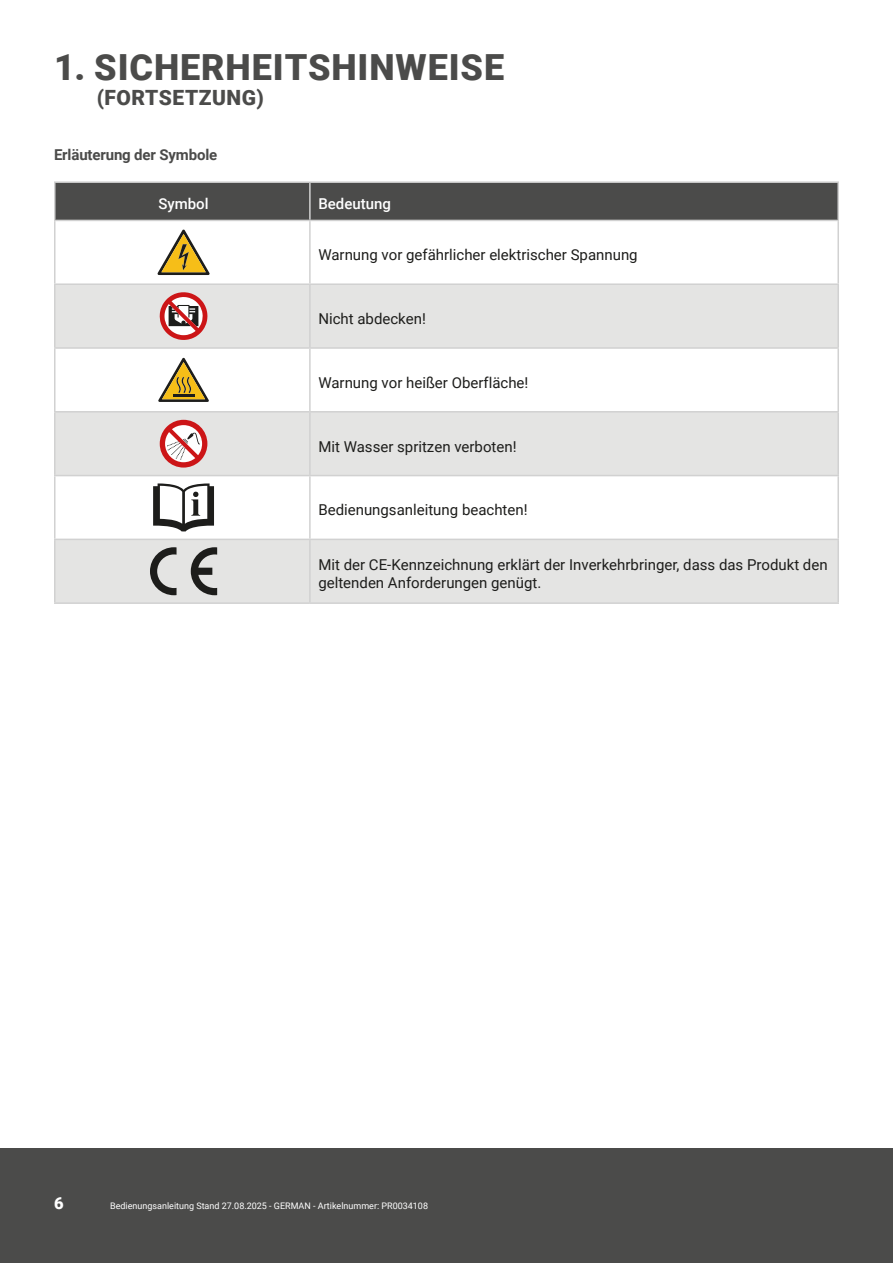
<style>
.page{position:relative;width:893px;height:1263px;background:#fff}
.page>*{position:absolute;margin:0;border:0;box-sizing:border-box;transform-origin:0 0}
.Große_Headline{font:900 36px "Roboto";letter-spacing:.025em;color:#4b4b4a}
.Große_Subheadline{font:900 21px "Roboto";letter-spacing:.025em;color:#4b4b4a}
.t1{font:900 16.5px "Roboto";color:#fff}
.Tabelleninhalt_linksbündig{font:15px/18px "Roboto";color:#1d1d1b}
.Headlines_im_Fließtext{font:700 15px "Roboto";letter-spacing:-.01em;color:#4b4b4a}
.Tabellenkopfzeilen_linksbündig{font:500 15px "Roboto";color:#fff}
.t2{font:9px "Roboto";color:#fff}
</style>
<div class="page">
<div style="left:0;top:1148px;width:893px;height:115px;background:#4b4b4a"></div>
<div style="left:56px;top:183px;width:781px;height:37px;background:#4b4b4a"></div>
<svg style="left:56px;top:285px;width:781px;height:317px;fill:#e4e4e3"></svg>
<hr style="left:54px;top:181px;width:256px;height:2px;background:#d1d1d1">
<hr style="left:54px;top:183px;width:2px;height:37px;background:#d1d1d1">
<hr style="left:310px;top:181px;width:529px;height:2px;background:#d1d1d1">
<hr style="left:837px;top:183px;width:2px;height:37px;background:#d1d1d1">
<hr style="left:54px;top:221px;width:2px;height:62px;background:#d1d1d1">
<hr style="left:837px;top:221px;width:2px;height:62px;background:#d1d1d1">
<hr style="left:54px;top:285px;width:2px;height:62px;background:#d1d1d1">
<hr style="left:837px;top:285px;width:2px;height:62px;background:#d1d1d1">
<hr style="left:54px;top:349px;width:2px;height:62px;background:#d1d1d1">
<hr style="left:837px;top:349px;width:2px;height:62px;background:#d1d1d1">
<hr style="left:54px;top:412px;width:2px;height:63px;background:#d1d1d1">
<hr style="left:837px;top:412px;width:2px;height:63px;background:#d1d1d1">
<hr style="left:54px;top:476px;width:2px;height:63px;background:#d1d1d1">
<hr style="left:837px;top:476px;width:2px;height:63px;background:#d1d1d1">
<hr style="left:54px;top:540px;width:2px;height:62px;background:#d1d1d1">
<hr style="left:837px;top:540px;width:2px;height:62px;background:#d1d1d1">
<hr style="left:309px;top:183px;width:2px;height:37px;background:#d1d1d1">
<hr style="left:54px;top:220px;width:256px;height:1px;background:#d1d1d1">
<hr style="left:310px;top:220px;width:529px;height:1px;background:#d1d1d1">
<hr style="left:309px;top:221px;width:2px;height:62px;background:#d1d1d1">
<hr style="left:54px;top:283px;width:256px;height:2px;background:#d1d1d1">
<hr style="left:310px;top:283px;width:529px;height:2px;background:#d1d1d1">
<hr style="left:309px;top:285px;width:2px;height:62px;background:#d1d1d1">
<hr style="left:54px;top:347px;width:256px;height:2px;background:#d1d1d1">
<hr style="left:310px;top:347px;width:529px;height:2px;background:#d1d1d1">
<hr style="left:309px;top:349px;width:2px;height:62px;background:#d1d1d1">
<hr style="left:54px;top:411px;width:256px;height:1px;background:#d1d1d1">
<hr style="left:310px;top:411px;width:529px;height:1px;background:#d1d1d1">
<hr style="left:309px;top:412px;width:2px;height:63px;background:#d1d1d1">
<hr style="left:54px;top:475px;width:256px;height:1px;background:#d1d1d1">
<hr style="left:310px;top:475px;width:529px;height:1px;background:#d1d1d1">
<hr style="left:309px;top:476px;width:2px;height:63px;background:#d1d1d1">
<hr style="left:54px;top:539px;width:256px;height:1px;background:#d1d1d1">
<hr style="left:310px;top:539px;width:529px;height:1px;background:#d1d1d1">
<hr style="left:309px;top:540px;width:2px;height:62px;background:#d1d1d1">
<hr style="left:54px;top:602px;width:256px;height:2px;background:#d1d1d1">
<hr style="left:310px;top:602px;width:529px;height:2px;background:#d1d1d1">
<svg style="left:157px;top:230px;width:53px;height:45px"></svg>
<svg style="left:160px;top:292px;width:47px;height:48px"></svg>
<svg style="left:158px;top:358px;width:51px;height:44px"></svg>
<svg style="left:160px;top:420px;width:47px;height:48px"></svg>
<svg style="left:153px;top:483px;width:61px;height:48px"></svg>
<svg style="left:191px;top:547px;width:26px;height:48px"></svg>
<svg style="left:150px;top:547px;width:27px;height:48px"></svg>
<p class="Große_Headline" style="left:54px;top:42px;width:452px">1. SICHERHEITSHINWEISE</p>
<p class="Große_Subheadline" style="left:97px;top:83px;width:168px">(FORTSETZUNG)</p>
<p class="Headlines_im_Fließtext" style="left:54px;top:144px;width:165px">Erläuterung der Symbole</p>
<p class="Tabellenkopfzeilen_linksbündig" style="left:158px;top:193px;width:52px">Symbol</p>
<p class="Tabellenkopfzeilen_linksbündig" style="left:318px;top:193px;width:74px">Bedeutung</p>
<p class="Tabelleninhalt_linksbündig" style="left:318px;top:245px;width:321px">Warnung vor gefährlicher elektrischer Spannung</p>
<p class="Tabelleninhalt_linksbündig" style="left:318px;top:309px;width:109px">Nicht abdecken!</p>
<p class="Tabelleninhalt_linksbündig" style="left:318px;top:373px;width:212px">Warnung vor heißer Oberfläche!</p>
<p class="Tabelleninhalt_linksbündig" style="left:318px;top:437px;width:200px">Mit Wasser spritzen verboten!</p>
<p class="Tabelleninhalt_linksbündig" style="left:318px;top:500px;width:211px">Bedienungsanleitung beachten!</p>
<p class="Tabelleninhalt_linksbündig" style="left:318px;top:555px;width:511px">Mit der CE-Kennzeichnung erklärt der Inverkehrbringer, dass das Produkt den geltenden Anforderungen genügt.</p>
<p class="t1" style="left:54px;top:1191px;width:11px">6</p>
<p class="t2" style="left:110px;top:1199px;width:319px">Bedienungsanleitung Stand 27.08.2025 - GERMAN - Artikelnummer: PR0034108</p>
</div>
